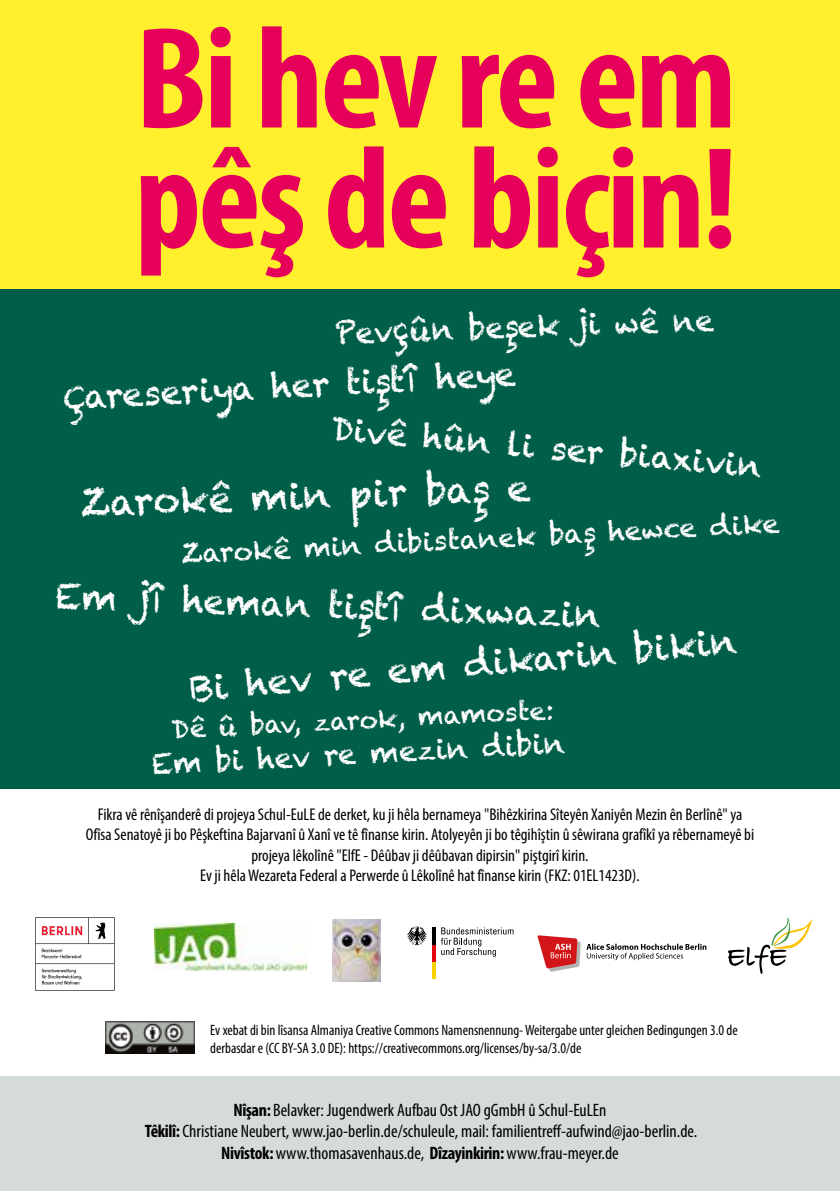
<style>
.page{position:relative;width:840px;height:1191px;background:#fff}
.page>*{position:absolute;margin:0;border:0;box-sizing:border-box;transform-origin:0 0}
.t1{font:700 condensed 146px/120px "Myriad Pro";letter-spacing:-.02em;color:#e6005b}
.t2{font:37.6px "Chalkduster";color:#fff}
.t3{font:35.8px "Chalkduster";color:#fff}
.t4{font:35.6px "Chalkduster";color:#fff}
.t5{font:34px "Chalkduster";color:#fff}
.t6{font:32.2px "Chalkduster";color:#fff}
.t7{font:30.4px "Chalkduster";color:#fff}
.t8{font:29px "Chalkduster";color:#fff}
.t9{font:26.8px "Chalkduster";color:#fff}
.t10{font:25.6px "Chalkduster";color:#fff}
.t11{font:condensed 18px/21.6px "Myriad Pro";color:#000;text-align:center}
.t12{font:condensed 17px/20.4px "Myriad Pro";color:#000;text-align:center}
.t13{font:condensed 15px/18px "Myriad Pro";color:#000}
.s1{font-weight:700}
</style>
<div class="page">
<div style="left:0;top:0;width:839px;height:289px;background:#ffef2c"></div>
<div style="left:0;top:289px;width:839px;height:499px;background:#005e49"></div>
<div style="left:0;top:1076px;width:839px;height:115px;background:#d5dbd8"></div>
<img style="left:105px;top:1022px;width:89px;height:31px">
<img style="left:154px;top:923px;width:152px;height:47px">
<svg style="left:441px;top:927px;width:72px;height:29px"></svg>
<hr style="left:432px;top:961px;width:3px;height:18px;background:#f8d200">
<hr style="left:432px;top:944px;width:3px;height:17px;background:#e30613">
<hr style="left:432px;top:927px;width:3px;height:17px;background:#000">
<svg style="left:407px;top:926px;width:20px;height:19px"></svg>
<svg style="left:537px;top:935px;width:43px;height:36px"></svg>
<svg style="left:586px;top:943px;width:120px;height:17px"></svg>
<svg style="left:728px;top:918px;width:83px;height:55px"></svg>
<img style="left:332px;top:920px;width:48px;height:62px">
<img style="left:36px;top:917px;width:79px;height:73px">
<h1 class="t1" style="left:134px;top:16px;width:604px">Bi hev re em pêş de biçin!</h1>
<h3 class="t7" style="left:334px;top:315px;width:380px;rotate:-2deg">Pevçûn beşek ji wê ne</h3>
<h3 class="t5" style="left:63px;top:377px;width:453px;rotate:-3deg">Çareseriya her tiştî heye</h3>
<h3 class="t6" style="left:333px;top:409px;width:433px;rotate:5deg">Divê hûn li ser biaxivin</h3>
<h2 class="t2" style="left:80px;top:481px;width:451px;rotate:-2deg">Zarokê min pir baş e</h2>
<h3 class="t9" style="left:181px;top:538px;width:599px;rotate:-3deg">Zarokê min dibistanek baş hewce dike</h3>
<h3 class="t4" style="left:56px;top:575px;width:546px;rotate:2deg">Em jî heman tiştî dixwazin</h3>
<h3 class="t3" style="left:188px;top:667px;width:549px;rotate:-5deg">Bi hev re em dikarin bikin</h3>
<h3 class="t10" style="left:171px;top:714px;width:384px;rotate:-3deg">Dê û bav, zarok, mamoste:</h3>
<h3 class="t8" style="left:151px;top:747px;width:414px;rotate:-3deg">Em bi hev re mezin dibin</h3>
<p class="t12" style="left:86px;top:804px;width:669px">Fikra vê rênîşanderê di projeya Schul-EuLE de derket, ku ji hêla bernameya "Bihêzkirina Sîteyên Xaniyên Mezin ên Berlînê" ya Ofîsa Senatoyê ji bo Pêşkeftina Bajarvanî û Xanî ve tê fînanse kirin. Atolyeyên ji bo têgihîştin û sêwirana grafîkî ya rêbernameyê bi projeya lêkolînê "ElfE - Dêûbav ji dêûbavan dipirsin" piştgirî kirin.<br>Ev ji hêla Wezareta Federal a Perwerde û Lêkolînê hat fînanse kirin (FKZ: 01EL1423D).</p>
<p class="t13" style="left:210px;top:1020px;width:528px">Ev xebat di bin lîsansa Almaniya Creative Commons Namensnennung- Weitergabe unter gleichen Bedingungen 3.0 de derbasdar e (CC BY-SA 3.0 DE): https://creativecommons.org/licenses/by-sa/3.0/de</p>
<p class="t11" style="left:145px;top:1099px;width:553px"><span class="s1">Nîşan:</span> Belavker: Jugendwerk Aufbau Ost JAO gGmbH û Schul-EuLEn<br><span class="s1">Têkilî:</span> Christiane Neubert, www.jao-berlin.de/schuleule, mail: familientreff-aufwind@jao-berlin.de.<br><span class="s1">Nivîstok:</span> www.thomasavenhaus.de, <span class="s1">Dîzayinkirin:</span> www.frau-meyer.de</p>
</div>
